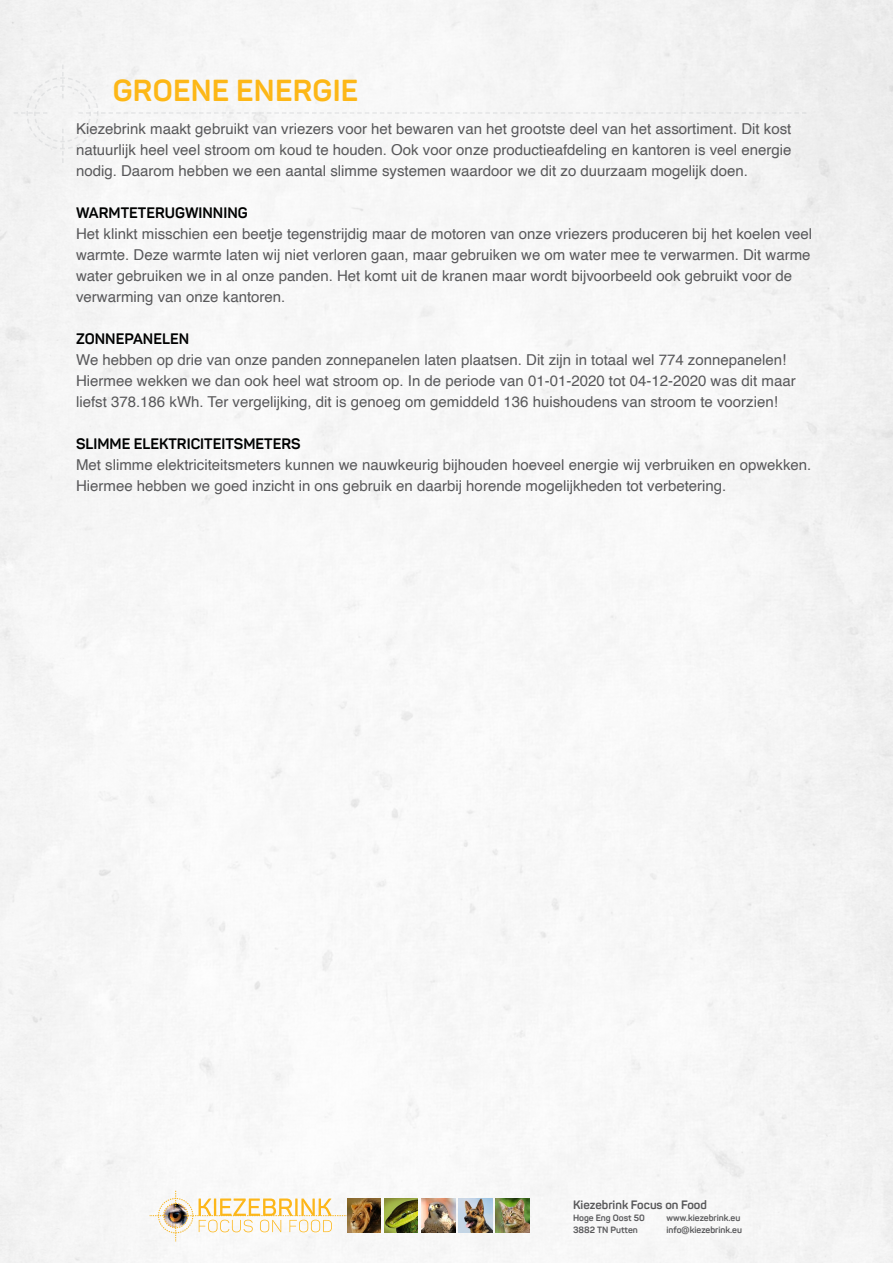
<style>
.page{position:relative;width:893px;height:1263px;background:#fff}
.page>*{position:absolute;margin:0;border:0;box-sizing:border-box;transform-origin:0 0}
.t1{font:700 30px "Panton";letter-spacing:.01em;color:#fdb717}
.t2{font:15px/21px "Helvetica";color:#58585a}
.t3{font:700 15px "Panton";color:#000101}
.t4{font:700 12px "Panton";color:#58585a}
.t5{font:700 9px/12px "Panton";color:#58585a}
</style>
<div class="page">
<img style="left:0;top:0;width:893px;height:1263px">
<img style="left:496px;top:1198px;width:33px;height:34px">
<img style="left:164px;top:1204px;width:24px;height:23px;border-radius:12px">
<div style="left:163px;top:1203px;width:25px;height:25px;border:1px dashed #fdb71a;border-radius:50%"></div>
<div style="left:158px;top:1198px;width:35px;height:35px;border:1px dashed #f7b51e;border-radius:50%"></div>
<svg style="left:184px;top:1198px;width:163px;height:34px"></svg>
<svg style="left:175px;top:1190px;width:1px;height:18px"></svg>
<svg style="left:175px;top:1224px;width:1px;height:17px"></svg>
<svg style="left:150px;top:1215px;width:18px;height:1px"></svg>
<img style="left:347px;top:1198px;width:34px;height:34px">
<img style="left:384px;top:1198px;width:34px;height:34px">
<img style="left:421px;top:1198px;width:34px;height:34px">
<img style="left:459px;top:1198px;width:33px;height:34px">
<div style="left:14px;top:65px;width:792px;height:98px;background:#f6f6f6"></div>
<h1 class="t1" style="left:113px;top:72px;width:247px">GROENE ENERGIE</h1>
<p class="t2" style="left:76px;top:119px;width:717px;text-align:justify">Kiezebrink maakt gebruikt van vriezers voor het bewaren van het grootste deel van het assortiment. Dit kost natuurlijk heel veel stroom om koud te houden. Ook voor onze productieafdeling en kantoren is veel energie nodig. Daarom hebben we een aantal slimme systemen waardoor we dit zo duurzaam mogelijk doen.</p>
<p class="t3" style="left:76px;top:204px;width:173px">WARMTETERUGWINNING</p>
<p class="t2" style="left:76px;top:224px;width:738px">Het klinkt misschien een beetje tegenstrijdig maar de motoren van onze vriezers produceren bij het koelen veel warmte. Deze warmte laten wij niet verloren gaan, maar gebruiken we om water mee te verwarmen. Dit warme water gebruiken we in al onze panden. Het komt uit de kranen maar wordt bijvoorbeeld ook gebruikt voor de verwarming van onze kantoren.</p>
<p class="t3" style="left:76px;top:330px;width:115px">ZONNEPANELEN</p>
<p class="t2" style="left:76px;top:350px;width:721px">We hebben op drie van onze panden zonnepanelen laten plaatsen. Dit zijn in totaal wel 774 zonnepanelen!<br>Hiermee wekken we dan ook heel wat stroom op. In de periode van 01-01-2020 tot 04-12-2020 was dit maar liefst 378.186 kWh. Ter vergelijking, dit is genoeg om gemiddeld 136 huishoudens van stroom te voorzien!</p>
<p class="t3" style="left:76px;top:435px;width:226px">SLIMME ELEKTRICITEITSMETERS</p>
<p class="t2" style="left:76px;top:455px;width:737px">Met slimme elektriciteitsmeters kunnen we nauwkeurig bijhouden hoeveel energie wij verbruiken en opwekken.<br>Hiermee hebben we goed inzicht in ons gebruik en daarbij horende mogelijkheden tot verbetering.</p>
<p class="t4" style="left:573px;top:1197px;width:135px">Kiezebrink Focus on Food</p>
<p class="t5" style="left:573px;top:1211px;width:73px">Hoge Eng Oost 50<br>3882 TN Putten</p>
<p class="t5" style="left:666px;top:1211px;width:77px">www.kiezebrink.eu info@kiezebrink.eu</p>
</div>
